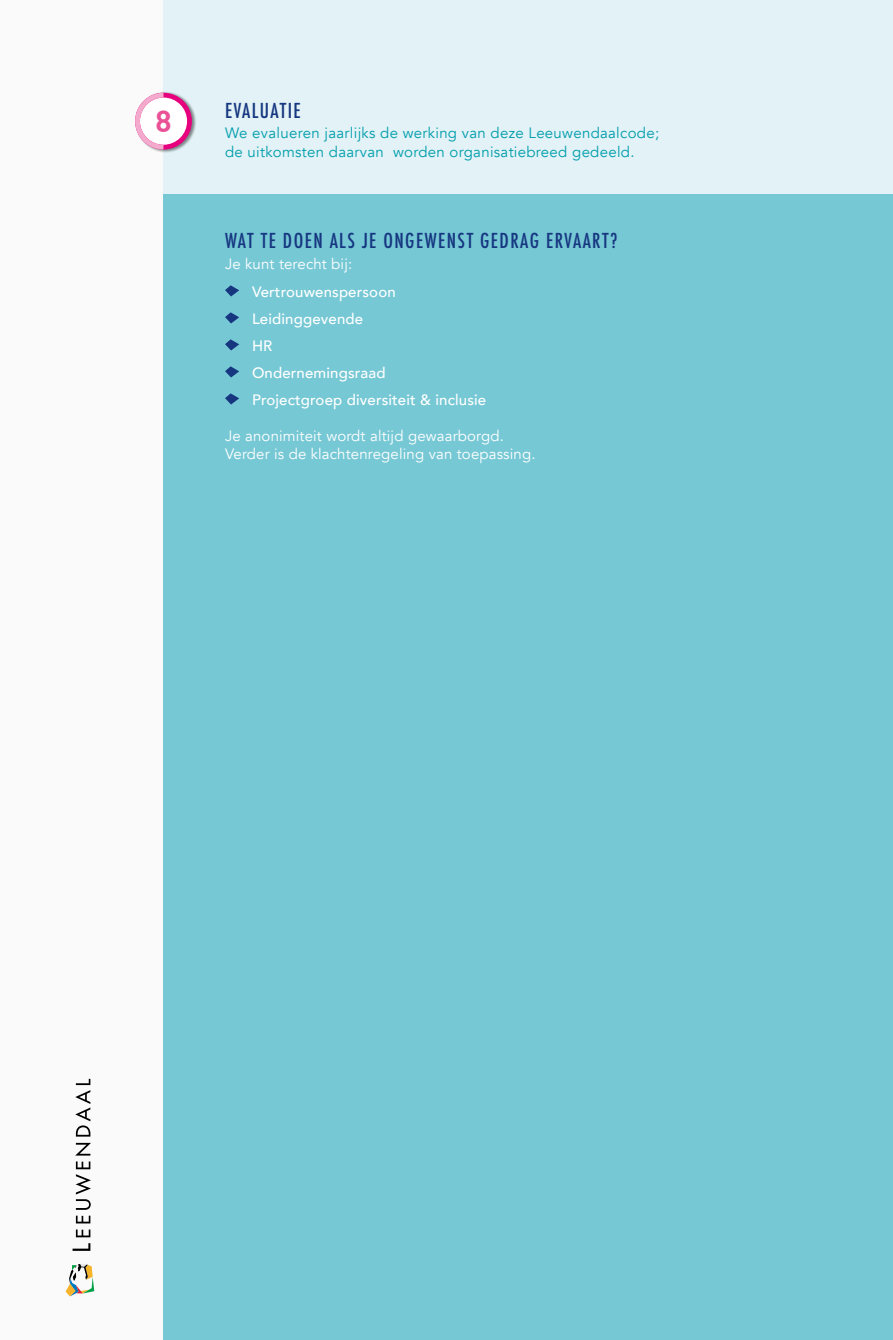
<style>
.page{position:relative;width:893px;height:1340px;background:#fff}
.page>*{position:absolute;margin:0;border:0;box-sizing:border-box;transform-origin:0 0}
.t1{font:30px "DIN Bold Alternate";color:#ea5297}
.t2{font:500 condensed 20.1px "Futura";letter-spacing:.07em;color:#163780}
.t3{font:15px/19.5px "Avenir";letter-spacing:.02em;color:#009dac}
.t4{font:15px/18px "Avenir";letter-spacing:.01em;color:#fff}
.t5{font:500 15px/27px "Avenir";letter-spacing:.01em;color:#fff}
</style>
<div class="page">
<div style="left:0;top:0;width:893px;height:1339px;background:#fafafa"></div>
<svg style="left:73px;top:1243px;width:17px;height:7px"></svg>
<svg style="left:76px;top:1229px;width:14px;height:8px"></svg>
<svg style="left:76px;top:1215px;width:14px;height:8px"></svg>
<svg style="left:76px;top:1161px;width:15px;height:48px"></svg>
<svg style="left:75px;top:1142px;width:16px;height:13px"></svg>
<svg style="left:75px;top:1078px;width:15px;height:58px"></svg>
<svg style="left:66px;top:1264px;width:28px;height:32px"></svg>
<div style="left:164px;top:0;width:729px;height:1339px;background:#e2f2f6"></div>
<div style="left:163px;top:195px;width:730px;height:1144px;background:#76c8d5"></div>
<svg style="left:225px;top:285px;width:14px;height:11px"></svg>
<svg style="left:225px;top:312px;width:14px;height:11px"></svg>
<svg style="left:225px;top:339px;width:14px;height:11px"></svg>
<svg style="left:225px;top:366px;width:14px;height:11px"></svg>
<svg style="left:225px;top:393px;width:14px;height:11px"></svg>
<div style="left:135px;top:91px;width:62px;height:62px;background:#000;opacity:.45"></div>
<div style="left:137px;top:95px;width:52px;height:52px;background:#fff;border-radius:50%"></div>
<div style="left:135px;top:93px;width:57px;height:57px;border:5px solid #e6007d;border-radius:50%"></div>
<svg style="left:135px;top:90px;width:33px;height:62px"></svg>
<h1 class="t1" style="left:155px;top:101px;width:18px">8</h1>
<h2 class="t2" style="left:225px;top:98px;width:77px">EVALUATIE</h2>
<p class="t3" style="left:225px;top:123px;width:436px">We evalueren jaarlijks de werking van deze Leeuwendaalcode; de uitkomsten daarvan worden organisatiebreed gedeeld.</p>
<h2 class="t2" style="left:225px;top:228px;width:394px">WAT TE DOEN ALS JE ONGEWENST GEDRAG ERVAART?</h2>
<p class="t4" style="left:225px;top:255px;width:129px">Je kunt terecht bij:</p>
<p class="t5" style="left:252px;top:277px;width:236px">Vertrouwenspersoon<br>Leidinggevende<br>HR<br>Ondernemingsraad<br>Projectgroep diversiteit &amp; inclusie</p>
<p class="t4" style="left:225px;top:426px;width:312px">Je anonimiteit wordt altijd gewaarborgd.<br>Verder is de klachtenregeling van toepassing.</p>
</div>
